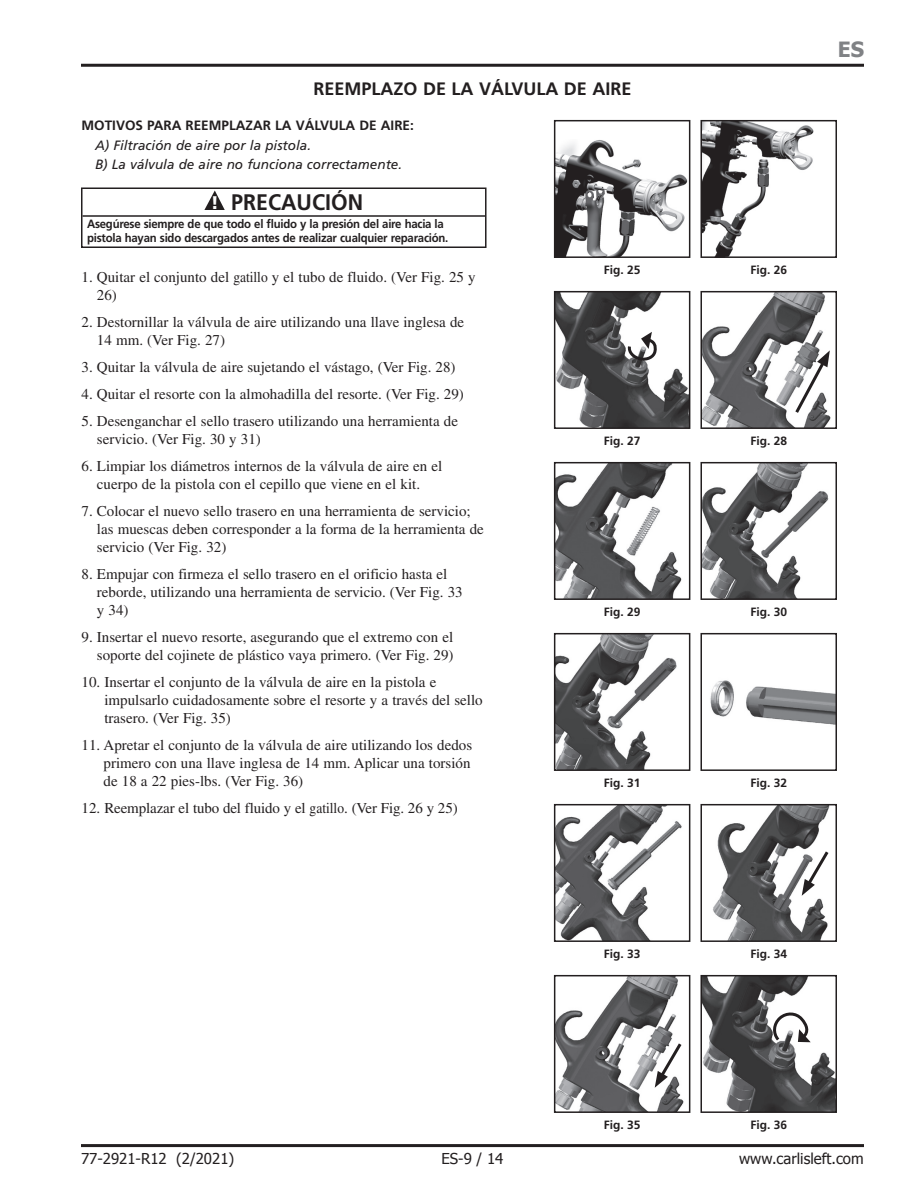
<style>
.page{position:relative;width:918px;height:1188px;background:#fff}
.page>*{position:absolute;margin:0;border:0;box-sizing:border-box;transform-origin:0 0}
.t1{font:700 22.5px "Frutiger";color:#231f20;scale:.95 1}
.t2{font:700 21px "Tahoma";color:#808285}
.t3{font:700 18px "Frutiger";color:#231f20}
.t4{font:15px/18px "Times";color:#231f20}
.t5{font:15px "Tahoma";color:#231f20}
.t6{font:italic 13.5px/19.5px "Frutiger";color:#231f20}
.t7{font:700 13.5px "Frutiger";color:#231f20}
.t8{font:700 12px/13.5px "Frutiger";letter-spacing:-.02em;color:#231f20;scale:.95 1}
.t9{font:700 12px "Frutiger";letter-spacing:-.02em;color:#231f20}
.s1{font-weight:900;font-size:18.3px;color:#fff}
</style>
<div class="page">
<img style="left:557px;top:465px;width:125px;height:132px">
<div style="left:554px;top:462px;width:136px;height:138px;border:2px solid #231f20"></div>
<img style="left:557px;top:636px;width:120px;height:132px">
<div style="left:554px;top:633px;width:136px;height:138px;border:2px solid #231f20"></div>
<img style="left:557px;top:807px;width:125px;height:132px">
<div style="left:554px;top:804px;width:136px;height:138px;border:2px solid #231f20"></div>
<img style="left:703px;top:465px;width:126px;height:132px">
<div style="left:700px;top:462px;width:137px;height:138px;border:2px solid #231f20"></div>
<img style="left:710px;top:680px;width:124px;height:45px">
<div style="left:700px;top:633px;width:137px;height:138px;border:2px solid #231f20"></div>
<hr style="left:83px;top:215px;width:402px;height:2px;background:#231f20">
<svg style="left:204px;top:191px;width:21px;height:19px"></svg>
<div style="left:81px;top:188px;width:406px;height:60px;border:2px solid #231f20"></div>
<img style="left:703px;top:978px;width:131px;height:132px">
<div style="left:700px;top:975px;width:137px;height:138px;border:2px solid #231f20"></div>
<svg style="left:769px;top:1008px;width:42px;height:36px"></svg>
<img style="left:713px;top:807px;width:116px;height:132px">
<div style="left:700px;top:804px;width:137px;height:138px;border:2px solid #231f20"></div>
<svg style="left:802px;top:848px;width:27px;height:48px"></svg>
<img style="left:557px;top:294px;width:130px;height:132px">
<div style="left:554px;top:291px;width:136px;height:138px;border:2px solid #231f20"></div>
<svg style="left:627px;top:332px;width:33px;height:32px"></svg>
<img style="left:703px;top:294px;width:128px;height:132px">
<div style="left:700px;top:291px;width:137px;height:138px;border:2px solid #231f20"></div>
<svg style="left:793px;top:350px;width:37px;height:66px"></svg>
<img style="left:557px;top:978px;width:127px;height:132px">
<div style="left:554px;top:975px;width:136px;height:138px;border:2px solid #231f20"></div>
<svg style="left:655px;top:1040px;width:29px;height:48px"></svg>
<img style="left:557px;top:140px;width:130px;height:115px">
<div style="left:554px;top:120px;width:136px;height:138px;border:2px solid #231f20"></div>
<img style="left:703px;top:123px;width:111px;height:132px">
<div style="left:700px;top:120px;width:137px;height:138px;border:2px solid #231f20"></div>
<hr style="left:81px;top:64px;width:783px;height:3px;background:#231f20">
<hr style="left:81px;top:1144px;width:783px;height:3px;background:#231f20">
<p class="t3" style="left:314px;top:78px;width:319px">REEMPLAZO DE LA VÁLVULA DE AIRE</p>
<p class="t7" style="left:82px;top:118px;width:334px">MOTIVOS PARA REEMPLAZAR LA VÁLVULA DE AIRE:</p>
<p class="t6" style="left:95px;top:135px;width:309px">A) Filtración de aire por la pistola.<br>B) La válvula de aire no funciona correctamente.</p>
<h1 class="t1" style="left:211px;top:189px;width:162px"><span class="s1">!</span> PRECAUCIÓN</h1>
<p class="t8" style="left:87px;top:217px;width:382px">Asegúrese siempre de que todo el fluido y la presión del aire hacia la pistola hayan sido descargados antes de realizar cualquier reparación.</p>
<p class="t4" style="left:97px;top:268px;width:380px;text-indent:-15px">1. Quitar el conjunto del gatillo y el tubo de fluido. (Ver Fig. 25 y<br>26)</p>
<p class="t4" style="left:97px;top:313px;width:369px;text-indent:-15px">2. Destornillar la válvula de aire utilizando una llave inglesa de<br>14 mm. (Ver Fig. 27)</p>
<p class="t4" style="left:82px;top:358px;width:376px">3. Quitar la válvula de aire sujetando el vástago, (Ver Fig. 28)</p>
<p class="t4" style="left:82px;top:385px;width:384px">4. Quitar el resorte con la almohadilla del resorte. (Ver Fig. 29)</p>
<p class="t4" style="left:97px;top:412px;width:363px;text-indent:-15px">5. Desenganchar el sello trasero utilizando una herramienta de servicio. (Ver Fig. 30 y 31)</p>
<p class="t4" style="left:82px;top:457px;width:362px;text-align:center">6. Limpiar los diámetros internos de la válvula de aire en el cuerpo de la pistola con el cepillo que viene en el kit.</p>
<p class="t4" style="left:97px;top:502px;width:388px;text-indent:-15px">7. Colocar el nuevo sello trasero en una herramienta de servicio; las muescas deben corresponder a la forma de la herramienta de servicio (Ver Fig. 32)</p>
<p class="t4" style="left:97px;top:565px;width:367px;text-indent:-15px">8. Empujar con firmeza el sello trasero en el orificio hasta el reborde, utilizando una herramienta de servicio. (Ver Fig. 33 y 34)</p>
<p class="t4" style="left:82px;top:628px;width:374px;text-align:right">9. Insertar el nuevo resorte, asegurando que el extremo con el soporte del cojinete de plástico vaya primero. (Ver Fig. 29)</p>
<p class="t4" style="left:104px;top:673px;width:380px;text-indent:-23px">10. Insertar el conjunto de la válvula de aire en la pistola e impulsarlo cuidadosamente sobre el resorte y a través del sello trasero. (Ver Fig. 35)</p>
<p class="t4" style="left:104px;top:736px;width:370px;text-align:justify;text-indent:-22px">11. Apretar el conjunto de la válvula de aire utilizando los dedos primero con una llave inglesa de 14 mm. Aplicar una torsión de 18 a 22 pies-lbs. (Ver Fig. 36)</p>
<p class="t4" style="left:82px;top:799px;width:378px">12. Reemplazar el tubo del fluido y el gatillo. (Ver Fig. 26 y 25)</p>
<p class="t9" style="left:604px;top:263px;width:38px">Fig. 25</p>
<p class="t9" style="left:750px;top:263px;width:38px">Fig. 26</p>
<p class="t9" style="left:604px;top:434px;width:38px">Fig. 27</p>
<p class="t9" style="left:750px;top:434px;width:38px">Fig. 28</p>
<p class="t9" style="left:604px;top:605px;width:38px">Fig. 29</p>
<p class="t9" style="left:604px;top:776px;width:38px">Fig. 31</p>
<p class="t9" style="left:750px;top:605px;width:38px">Fig. 30</p>
<p class="t9" style="left:750px;top:776px;width:38px">Fig. 32</p>
<h2 class="t2" style="left:838px;top:35px;width:28px">ES</h2>
<p class="t9" style="left:604px;top:947px;width:38px">Fig. 33</p>
<p class="t9" style="left:750px;top:947px;width:38px">Fig. 34</p>
<p class="t9" style="left:604px;top:1118px;width:38px">Fig. 35</p>
<p class="t9" style="left:750px;top:1118px;width:38px">Fig. 36</p>
<p class="t5" style="left:81px;top:1148px;width:155px">77-2921-R12 (2/2021)</p>
<p class="t5" style="left:442px;top:1148px;width:63px">ES-9 / 14</p>
<p class="t5" style="left:739px;top:1148px;width:126px">www.carlisleft.com</p>
</div>
